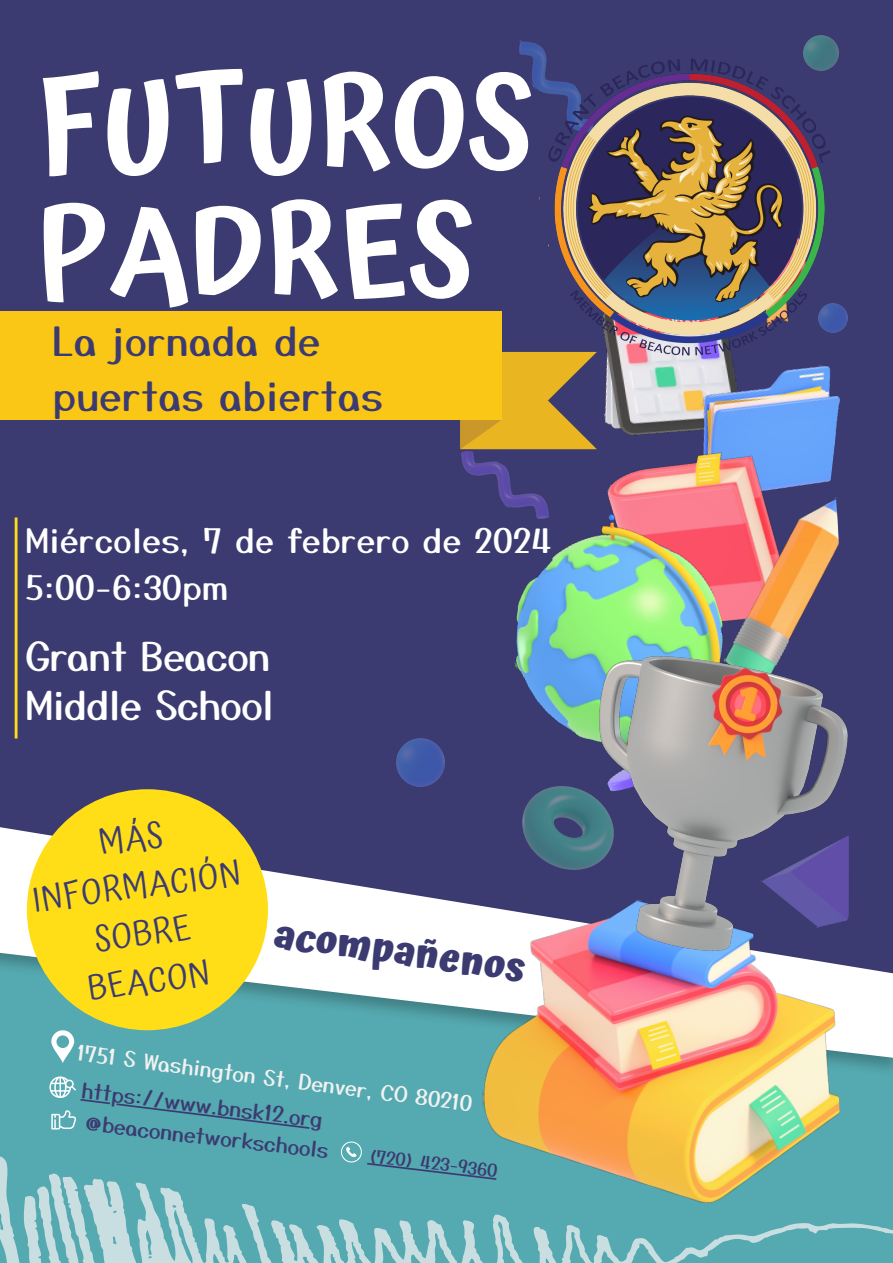
<style>
.page{position:relative;width:893px;height:1263px;background:#3b3b71}
.page>*{position:absolute;margin:0;border:0;box-sizing:border-box;transform-origin:0 0}
.t1{font:600 122.85px/127.6px "Atma";color:#fff}
.t2{font:39.53px/54.8px "Yusei Magic";letter-spacing:.015em;color:#3b3b71}
.t3{font:700 39.15px "Atma";color:#3b3b71}
.t4{font:39px/48.9px "Yusei Magic";letter-spacing:-.015em;color:#fff}
.t5{font:34.2px/47.8px "Atma";color:#3b3b71;text-align:center}
.t6{font:33px/46.1px "Yusei Magic";letter-spacing:.015em;color:#fff}
.t7{font:21px "Yusei Magic";color:#3b3b71}
.t8{font:21px "Yusei Magic";color:#f1f2f2}
.t9{font:17.25px "Yusei Magic";color:#3b3b71}
</style>
<div class="page">
<div style="left:0;top:1076px;width:893px;height:80px;background:#55a9b0"></div>
<svg style="left:0;top:1156px;width:893px;height:107px;background:#72b6bc"></svg>
<div style="left:0;top:1059px;width:893px;height:17px;background:#55a9b0"></div>
<svg style="left:0;top:827px;width:893px;height:232px"></svg>
<div style="left:27px;top:789px;width:241px;height:241px;background:#ffde17;border-radius:50%"></div>
<hr style="left:15px;top:517px;width:2px;height:221px;background:#ffde17">
<svg style="left:51px;top:1030px;width:23px;height:33px"></svg>
<img style="left:460px;top:449px;width:100px;height:44px">
<img style="left:605px;top:367px;width:86px;height:40px">
<img style="left:806px;top:36px;width:30px;height:7px">
<img style="left:397px;top:738px;width:47px;height:48px">
<img style="left:691px;top:367px;width:149px;height:114px">
<img style="left:565px;top:407px;width:265px;height:90px">
<img style="left:476px;top:894px;width:366px;height:316px">
<img style="left:499px;top:493px;width:262px;height:249px">
<img style="left:716px;top:497px;width:123px;height:159px">
<img style="left:522px;top:786px;width:77px;height:83px">
<img style="left:599px;top:656px;width:248px;height:294px">
<img style="left:751px;top:811px;width:124px;height:126px">
<img style="left:519px;top:40px;width:14px;height:16px">
<svg style="left:49px;top:1076px;width:273px;height:54px;background:#58a8b0"></svg>
<svg style="left:460px;top:352px;width:137px;height:97px"></svg>
<div style="left:0;top:312px;width:501px;height:108px;background:#fbc716"></div>
<img style="left:531px;top:43px;width:317px;height:324px">
<svg style="left:341px;top:1141px;width:155px;height:39px;background:#56a6af"></svg>
<h3 class="t1" style="left:36px;top:60px;width:498px">FUTUROS<br>PADRES</h3>
<h3 class="t2" style="left:52px;top:311px;width:332px">La jornada de puertas abiertas</h3>
<p class="t6" style="left:25px;top:516px;width:527px">Miércoles, 7 de febrero de 2024<br>5:00-6:30pm</p>
<p class="t4" style="left:25px;top:630px;width:250px">Grant Beacon<br>Middle School</p>
<p class="t5" style="left:24px;top:827px;width:211px;rotate:-7deg">MÁS<br>INFORMACIÓN<br>SOBRE<br>BEACON</p>
<h5 class="t3" style="left:277px;top:910px;width:255px;rotate:8deg">acompañenos</h5>
<p class="t8" style="left:79px;top:1037px;width:400px;rotate:7deg">1751 S Washington St, Denver, CO 80210</p>
<p class="t9" style="left:370px;top:1141px;width:131px;rotate:7deg">(720) 423-9360</p>
<p class="t7" style="left:84px;top:1074px;width:244px;rotate:7deg">https://www.bnsk12.org</p>
<p class="t7" style="left:87px;top:1105px;width:247px;rotate:7deg">@beaconnetworkschools</p>
</div>
